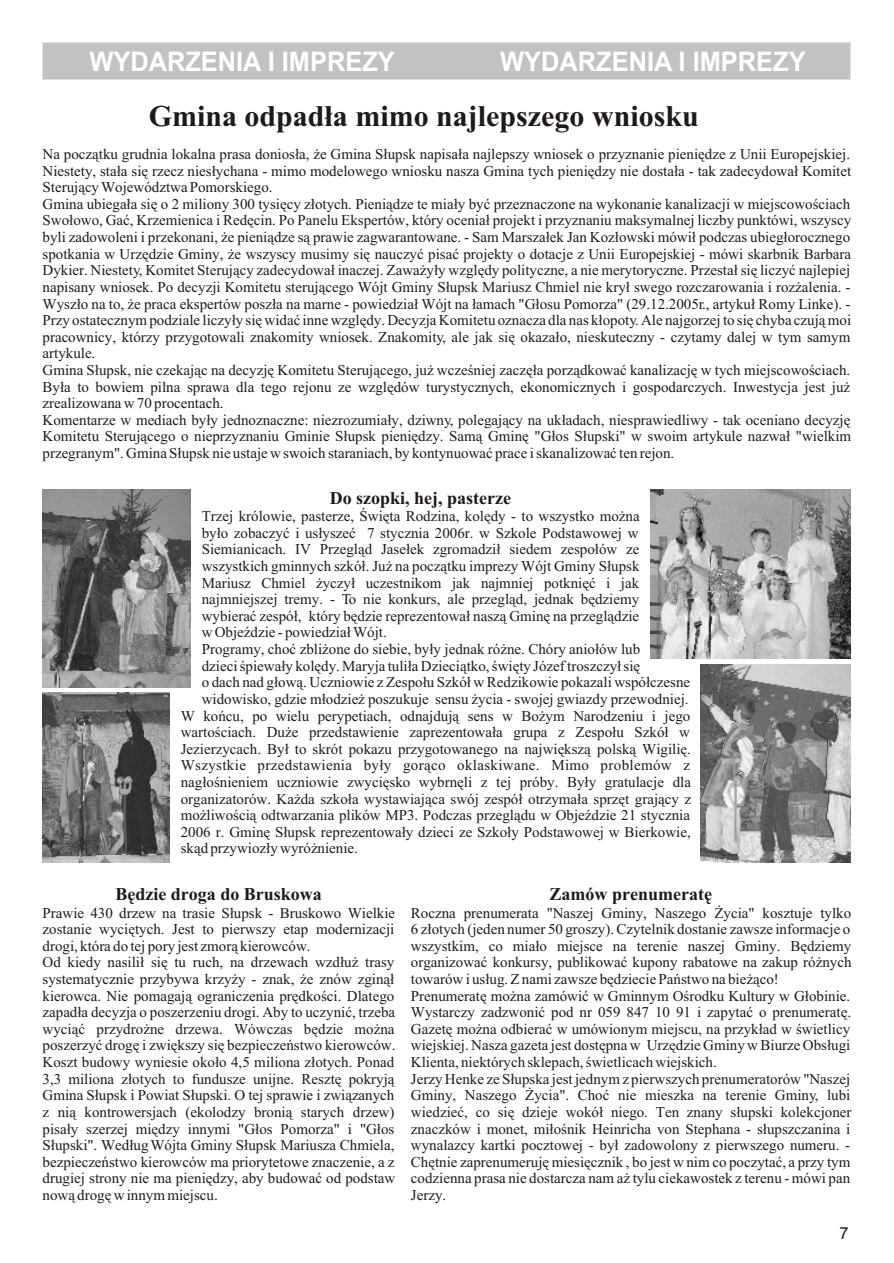
<style>
.page{position:relative;width:894px;height:1263px;background:#fff}
.page>*{position:absolute;margin:0;border:0;box-sizing:border-box;transform-origin:0 0}
.t1{font:700 30px "Times New Roman CE";color:#1f1a17}
.t2{font:700 27px "Arial CE";color:#fff;scale:.94 1}
.t3{font:700 18px "Times New Roman CE";color:#1f1a17}
.t4{font:16.5px "Arial CE";color:#1f1a17}
.t5{font:15px/16.6px "Times New Roman CE";color:#1f1a17}
.t6{font:15px "Times New Roman CE";letter-spacing:.025em;color:#1f1a17}
</style>
<div class="page">
<img style="left:43px;top:693px;width:127px;height:170px">
<img style="left:43px;top:489px;width:148px;height:198px">
<img style="left:701px;top:664px;width:149px;height:199px">
<img style="left:650px;top:489px;width:200px;height:169px">
<div style="left:42px;top:43px;width:809px;height:37px;background:#c2c2c2;border:1px solid #dedede"></div>
<h2 class="t2" style="left:89px;top:51px;width:326px">WYDARZENIA I IMPREZY</h2>
<h2 class="t2" style="left:500px;top:51px;width:326px">WYDARZENIA I IMPREZY</h2>
<h1 class="t1" style="left:149px;top:106px;width:552px">Gmina odpad³a mimo najlepszego wniosku</h1>
<p class="t5" style="left:43px;top:147px;width:810px">Na pocz¹tku grudnia lokalna prasa donios³a, ¿e Gmina S³upsk napisa³a najlepszy wniosek o przyznanie pieniêdze z Unii Europejskiej.<br>Niestety, sta³a siê rzecz nies³ychana - mimo modelowego wniosku nasza Gmina tych pieniêdzy nie dosta³a - tak zadecydowa³ Komitet Steruj¹cy Województwa Pomorskiego.<br>Gmina ubiega³a siê o 2 miliony 300 tysiêcy z³otych. Pieni¹dze te mia³y byæ przeznaczone na wykonanie kanalizacji w miejscowoœciach Swo³owo, Gaæ, Krzemienica i Redêcin. Po Panelu Ekspertów, który ocenia³ projekt i przyznaniu maksymalnej liczby punktówi, wszyscy byli zadowoleni i przekonani, ¿e pieni¹dze s¹ prawie zagwarantowane. - Sam Marsza³ek Jan Koz³owski mówi³ podczas ubieg³orocznego spotkania w Urzêdzie Gminy, ¿e wszyscy musimy siê nauczyæ pisaæ projekty o dotacje z Unii Europejskiej - mówi skarbnik Barbara Dykier. Niestety, Komitet Steruj¹cy zadecydowa³ inaczej. Zawa¿y³y wzglêdy polityczne, a nie merytoryczne. Przesta³ siê liczyæ najlepiej napisany wniosek. Po decyzji Komitetu steruj¹cego Wójt Gminy S³upsk Mariusz Chmiel nie kry³ swego rozczarowania i roz¿alenia. - Wysz³o na to, ¿e praca ekspertów posz³a na marne - powiedzia³ Wójt na ³amach "G³osu Pomorza" (29.12.2005r., artyku³ Romy Linke). - Przy ostatecznym podziale liczy³y siê widaæ inne wzglêdy. Decyzja Komitetu oznacza dla nas k³opoty. Ale najgorzej to siê chyba czuj¹ moi pracownicy, którzy przygotowali znakomity wniosek. Znakomity, ale jak siê okaza³o, nieskuteczny - czytamy dalej w tym samym artykule.<br>Gmina S³upsk, nie czekaj¹c na decyzjê Komitetu Steruj¹cego, ju¿ wczeœniej zaczê³a porz¹dkowaæ kanalizacjê w tych miejscowoœciach.<br>By³a to bowiem pilna sprawa dla tego rejonu ze wzglêdów turystycznych, ekonomicznych i gospodarczych. Inwestycja jest ju¿ zrealizowana w 70 procentach.<br>Komentarze w mediach by³y jednoznaczne: niezrozumia³y, dziwny, polegaj¹cy na uk³adach, niesprawiedliwy - tak oceniano decyzjê Komitetu Steruj¹cego o nieprzyznaniu Gminie S³upsk pieniêdzy. Sam¹ Gminê "G³os S³upski" w swoim artykule nazwa³ "wielkim przegranym". Gmina S³upsk nie ustaje w swoich staraniach, by kontynuowaæ prace i skanalizowaæ ten rejon.</p>
<p class="t3" style="left:330px;top:492px;width:183px">Do szopki, hej, pasterze</p>
<p class="t5" style="left:202px;top:509px;width:440px">Trzej królowie, pasterze, Œwiêta Rodzina, kolêdy - to wszystko mo¿na</p>
<p class="t5" style="left:202px;top:526px;width:438px">by³o zobaczyæ i us³yszeæ 7 stycznia 2006r. w Szkole Podstawowej w</p>
<p class="t5" style="left:202px;top:543px;width:439px">Siemianicach. IV Przegl¹d Jase³ek zgromadzi³ siedem zespo³ów ze</p>
<p class="t5" style="left:202px;top:559px;width:439px">wszystkich gminnych szkó³. Ju¿ na pocz¹tku imprezy Wójt Gminy S³upsk</p>
<p class="t5" style="left:202px;top:576px;width:439px">Mariusz Chmiel ¿yczy³ uczestnikom jak najmniej potkniêæ i jak</p>
<p class="t5" style="left:202px;top:592px;width:439px">najmniejszej tremy. - To nie konkurs, ale przegl¹d, jednak bêdziemy</p>
<p class="t5" style="left:202px;top:609px;width:439px">wybieraæ zespó³, który bêdzie reprezentowa³ nasz¹ Gminê na przegl¹dzie</p>
<p class="t5" style="left:202px;top:626px;width:187px">w ObjeŸdzie - powiedzia³ Wójt.</p>
<p class="t5" style="left:202px;top:642px;width:440px">Programy, choæ zbli¿one do siebie, by³y jednak ró¿ne. Chóry anio³ów lub</p>
<p class="t5" style="left:202px;top:659px;width:440px">dzieci œpiewa³y kolêdy. Maryja tuli³a Dzieci¹tko, œwiêty Józef troszczy³ siê</p>
<p class="t5" style="left:202px;top:675px;width:490px">o dach nad g³ow¹. Uczniowie z Zespo³u Szkó³ w Redzikowie pokazali wspó³czesne</p>
<p class="t5" style="left:202px;top:692px;width:488px">widowisko, gdzie m³odzie¿ poszukuje sensu ¿ycia - swojej gwiazdy przewodniej.</p>
<p class="t5" style="left:181px;top:709px;width:511px">W koñcu, po wielu perypetiach, odnajduj¹ sens w Bo¿ym Narodzeniu i jego</p>
<p class="t5" style="left:181px;top:725px;width:511px">wartoœciach. Du¿e przedstawienie zaprezentowa³a grupa z Zespo³u Szkó³ w</p>
<p class="t5" style="left:181px;top:742px;width:512px">Jezierzycach. By³ to skrót pokazu przygotowanego na najwiêksz¹ polsk¹ Wigiliê.</p>
<p class="t6" style="left:181px;top:760px;width:511px">Wszystkie przedstawienia by³y gor¹co oklaskiwane. Mimo problemów z</p>
<p class="t5" style="left:181px;top:775px;width:512px">nag³oœnieniem uczniowie zwyciêsko wybrnêli z tej próby. By³y gratulacje dla</p>
<p class="t5" style="left:181px;top:792px;width:512px">organizatorów. Ka¿da szko³a wystawiaj¹ca swój zespó³ otrzyma³a sprzêt graj¹cy z</p>
<p class="t5" style="left:181px;top:808px;width:511px">mo¿liwoœci¹ odtwarzania plików MP3. Podczas przegl¹du w ObjeŸdzie 21 stycznia</p>
<p class="t5" style="left:181px;top:825px;width:512px">2006 r. Gminê S³upsk reprezentowa³y dzieci ze Szko³y Podstawowej w Bierkowie,</p>
<p class="t5" style="left:181px;top:842px;width:179px">sk¹d przywioz³y wyró¿nienie.</p>
<p class="t3" style="left:115px;top:888px;width:208px">Bêdzie droga do Bruskowa</p>
<p class="t5" style="left:43px;top:906px;width:354px">Prawie 430 drzew na trasie S³upsk - Bruskowo Wielkie zostanie wyciêtych. Jest to pierwszy etap modernizacji drogi, która do tej pory jest zmor¹ kierowców.<br>Od kiedy nasili³ siê tu ruch, na drzewach wzd³u¿ trasy systematycznie przybywa krzy¿y - znak, ¿e znów zgin¹³ kierowca. Nie pomagaj¹ ograniczenia prêdkoœci. Dlatego zapad³a decyzja o poszerzeniu drogi. Aby to uczyniæ, trzeba wyci¹æ przydro¿ne drzewa. Wówczas bêdzie mo¿na poszerzyæ drogê i zwiêkszy siê bezpieczeñstwo kierowców.<br>Koszt budowy wyniesie oko³o 4,5 miliona z³otych. Ponad 3,3 miliona z³otych to fundusze unijne. Resztê pokryj¹<br>Gmina S³upsk i Powiat S³upski. O tej sprawie i zwi¹zanych z ni¹ kontrowersjach (ekolodzy broni¹ starych drzew) pisa³y szerzej miêdzy innymi "G³os Pomorza" i "G³os S³upski". Wed³ug Wójta Gminy S³upsk Mariusza Chmiela, bezpieczeñstwo kierowców ma priorytetowe znaczenie, a z drugiej strony nie ma pieniêdzy, aby budowaæ od podstaw now¹ drogê w innym miejscu.</p>
<p class="t3" style="left:550px;top:888px;width:164px">Zamów prenumeratê</p>
<p class="t5" style="left:411px;top:906px;width:442px">Roczna prenumerata "Naszej Gminy, Naszego ¯ycia" kosztuje tylko 6 z³otych (jeden numer 50 groszy). Czytelnik dostanie zawsze informacje o wszystkim, co mia³o miejsce na terenie naszej Gminy. Bêdziemy organizowaæ konkursy, publikowaæ kupony rabatowe na zakup ró¿nych towarów i us³ug. Z nami zawsze bêdziecie Pañstwo na bie¿¹co!<br>Prenumeratê mo¿na zamówiæ w Gminnym Oœrodku Kultury w G³obinie.<br>Wystarczy zadzwoniæ pod nr 059 847 10 91 i zapytaæ o prenumeratê.<br>Gazetê mo¿na odbieraæ w umówionym miejscu, na przyk³ad w œwietlicy wiejskiej. Nasza gazeta jest dostêpna w Urzêdzie Gminy w Biurze Obs³ugi Klienta, niektórych sklepach, œwietlicach wiejskich.<br>Jerzy Henke ze S³upska jest jednym z pierwszych prenumeratorów "Naszej Gminy, Naszego ¯ycia". Choæ nie mieszka na terenie Gminy, lubi wiedzieæ, co siê dzieje wokó³ niego. Ten znany s³upski kolekcjoner znaczków i monet, mi³oœnik Heinricha von Stephana - s³upszczanina i wynalazcy kartki pocztowej - by³ zadowolony z pierwszego numeru. - Chêtnie zaprenumerujê miesiêcznik , bo jest w nim co poczytaæ, a przy tym codzienna prasa nie dostarcza nam a¿ tylu ciekawostek z terenu - mówi pan Jerzy.</p>
<p class="t4" style="left:840px;top:1227px;width:11px">7</p>
</div>
